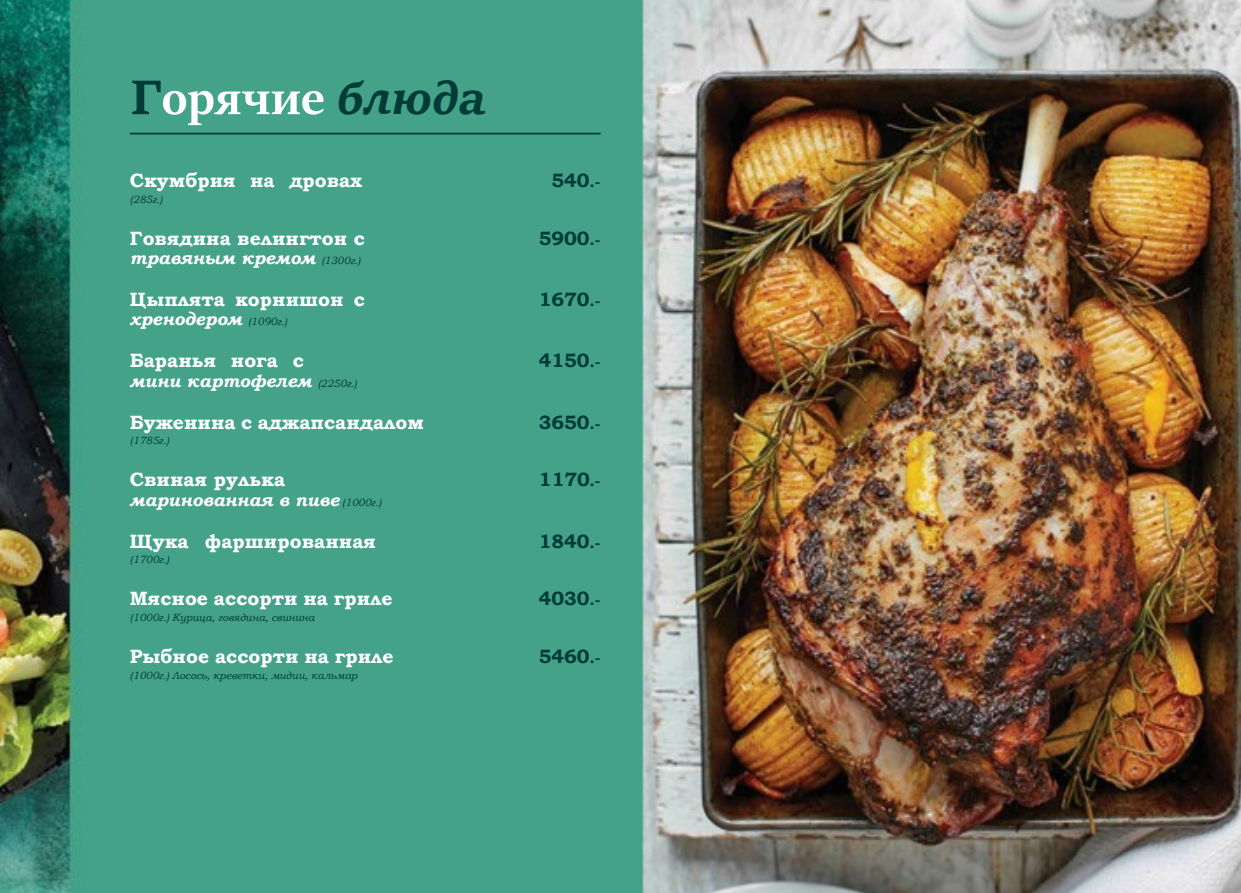
<style>
.page{position:relative;width:1241px;height:893px;background:#fff}
.page>*{position:absolute;margin:0;border:0;box-sizing:border-box;transform-origin:0 0}
.t1{font:700 52.5px "Sitka Banner";color:#fff}
.t2{font:700 19.25px "Bookman Old Style";color:#fff}
.t3{font:700 19.25px "Bookman Old Style";color:#003b37}
.t4{font:italic 700 17.5px "Bookman Old Style";color:#fff}
.t5{font:italic 10.5px "Bookman Old Style";color:#003b37}
.s1{font-family:"Sitka Text";color:#003b37}
.s2{font-family:"Sitka Text";font-style:italic;font-size:47.25px;color:#003b37}
.s3{font-size:15.75px}
.s4{font-weight:400;font-size:10.5px;color:#003b37}
</style>
<div class="page">
<img style="left:0;top:0;width:1240px;height:893px">
<hr style="left:130px;top:133px;width:470px;height:1px;background:#003b37">
<h1 class="t1" style="left:130px;top:60px;width:357px"><span class="s1">Г</span>орячие <span class="s2">блюда</span></h1>
<p class="t2" style="left:130px;top:167px;width:234px">Скумбрия на дровах</p>
<p class="t3" style="left:551px;top:167px;width:51px">540<span class="s3">.-</span></p>
<p class="t5" style="left:130px;top:192px;width:34px">(285г.)</p>
<p class="t2" style="left:130px;top:224px;width:236px">Говядина велингтон с</p>
<p class="t3" style="left:538px;top:224px;width:63px">5900<span class="s3">.-</span></p>
<p class="t4" style="left:130px;top:245px;width:232px">травяным кремом <span class="s4">(1300г.)</span></p>
<p class="t2" style="left:130px;top:286px;width:237px">Цыплята корнишон с</p>
<p class="t3" style="left:538px;top:286px;width:63px">1670<span class="s3">.-</span></p>
<p class="t4" style="left:130px;top:306px;width:159px">хренодером <span class="s4">(1090г.)</span></p>
<p class="t2" style="left:130px;top:347px;width:175px">Баранья нога с</p>
<p class="t3" style="left:538px;top:347px;width:63px">4150<span class="s3">.-</span></p>
<p class="t4" style="left:130px;top:368px;width:228px">мини картофелем <span class="s4">(2250г.)</span></p>
<p class="t2" style="left:130px;top:408px;width:295px">Буженина с аджапсандалом</p>
<p class="t3" style="left:538px;top:408px;width:63px">3650<span class="s3">.-</span></p>
<p class="t5" style="left:130px;top:434px;width:41px">(1785г.)</p>
<p class="t2" style="left:130px;top:466px;width:157px">Свиная рулька</p>
<p class="t3" style="left:539px;top:466px;width:63px">1170<span class="s3">.-</span></p>
<p class="t4" style="left:130px;top:487px;width:253px">маринованная в пиве <span class="s4">(1000г.)</span></p>
<p class="t2" style="left:130px;top:527px;width:247px">Щука фаршированная</p>
<p class="t3" style="left:538px;top:527px;width:63px">1840<span class="s3">.-</span></p>
<p class="t5" style="left:130px;top:553px;width:41px">(1700г.)</p>
<p class="t2" style="left:130px;top:585px;width:264px">Мясное ассорти на гриле</p>
<p class="t3" style="left:538px;top:585px;width:63px">4030<span class="s3">.-</span></p>
<p class="t5" style="left:130px;top:610px;width:186px">(1000г.) Курица, говядина, свинина</p>
<p class="t2" style="left:130px;top:643px;width:265px">Рыбное ассорти на гриле</p>
<p class="t3" style="left:538px;top:643px;width:63px">5460<span class="s3">.-</span></p>
<p class="t5" style="left:130px;top:668px;width:229px">(1000г.) Лосось, креветки, мидии, кальмар</p>
</div>
